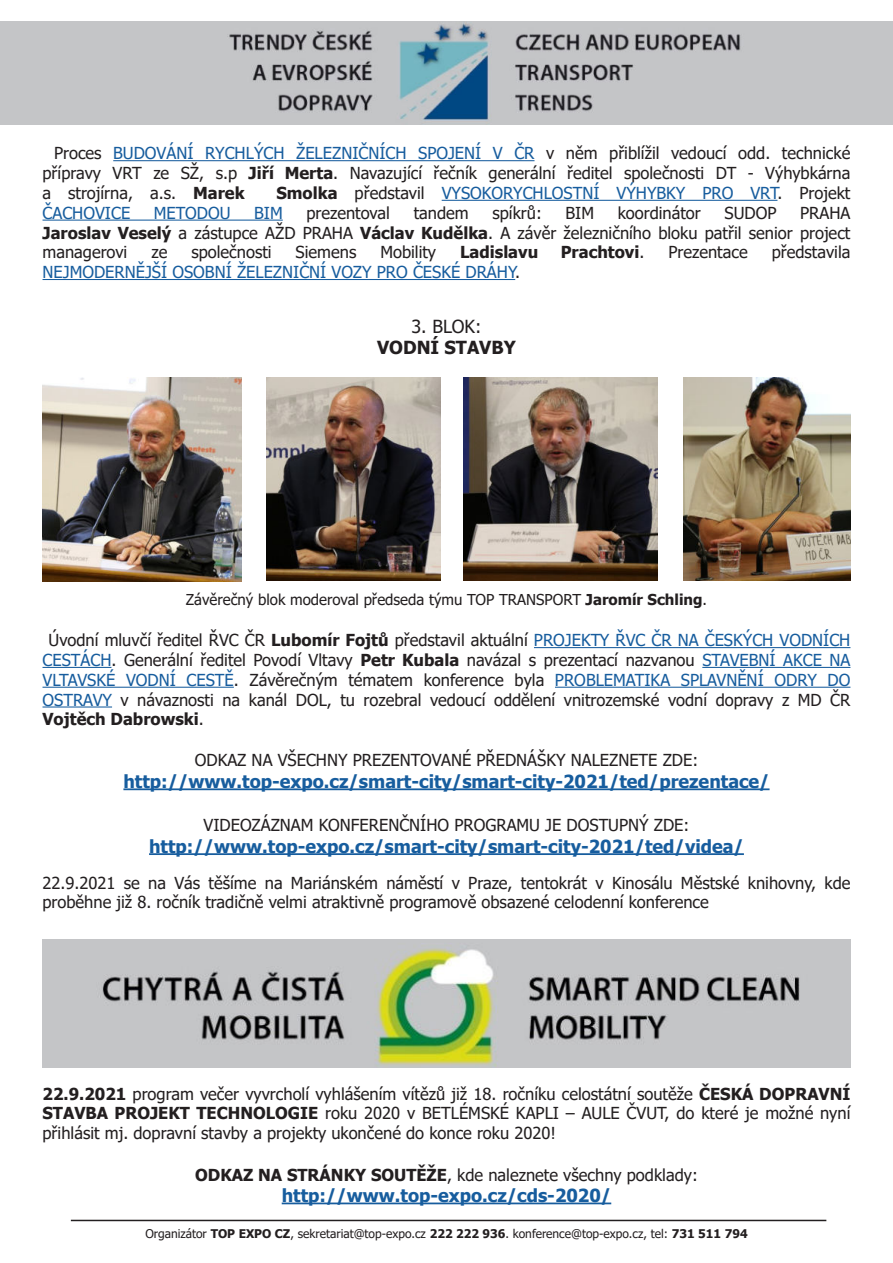
<style>
.page{position:relative;width:893px;height:1263px;background:#fff}
.page>*{position:absolute;margin:0;border:0;box-sizing:border-box;transform-origin:0 0}
.t1{font:700 18px "Tahoma";color:#175d9e}
.t2{font:700 18px "Tahoma";color:#231f20}
.t3{font:18px "Tahoma";color:#231f20}
.t4{font:16.5px/19.8px "Tahoma";color:#231f20;text-align:justify}
.t5{font:16.5px "Tahoma";color:#175d9e}
.t6{font:700 16.5px "Tahoma";color:#231f20}
.t7{font:15px "Tahoma";color:#231f20}
.t8{font:12px "Tahoma";color:#231f20}
.s1{color:#175d9e}
.s2{font-weight:700}
.s3{font-weight:700;color:#231f20}
.s4{color:#231f20}
.s5{font-weight:400}
</style>
<div class="page">
<hr style="left:123px;top:788px;width:646px;height:2px;background:#175d9e">
<hr style="left:149px;top:853px;width:595px;height:2px;background:#175d9e">
<hr style="left:534px;top:647px;width:316px;height:1px;background:#175d9e">
<hr style="left:43px;top:667px;width:68px;height:1px;background:#175d9e">
<hr style="left:702px;top:667px;width:148px;height:1px;background:#175d9e">
<hr style="left:43px;top:687px;width:191px;height:1px;background:#175d9e">
<hr style="left:555px;top:687px;width:295px;height:1px;background:#175d9e">
<hr style="left:43px;top:706px;width:69px;height:1px;background:#175d9e">
<hr style="left:113px;top:160px;width:421px;height:1px;background:#175d9e">
<hr style="left:442px;top:200px;width:335px;height:1px;background:#175d9e">
<hr style="left:43px;top:220px;width:240px;height:1px;background:#175d9e">
<hr style="left:43px;top:279px;width:472px;height:1px;background:#175d9e">
<hr style="left:282px;top:1202px;width:329px;height:2px;background:#175d9e">
<img style="left:683px;top:377px;width:167px;height:204px">
<img style="left:463px;top:377px;width:194px;height:204px">
<img style="left:267px;top:377px;width:173px;height:204px">
<img style="left:43px;top:377px;width:198px;height:204px">
<img style="left:43px;top:940px;width:807px;height:127px">
<img style="left:144px;top:22px;width:605px;height:103px">
<hr style="left:71px;top:1220px;width:755px;height:1px;background:#231f20">
<p class="t4" style="left:43px;top:144px;width:809px;text-indent:12px">Proces <span class="s1">BUDOVÁNÍ RYCHLÝCH ŽELEZNIČNÍCH SPOJENÍ V ČR</span> v něm přiblížil vedoucí odd. technické přípravy VRT ze SŽ, s.p <span class="s2">Jiří Merta</span>. Navazující řečník generální ředitel společnosti DT - Výhybkárna a strojírna, a.s. <span class="s2">Marek</span></p>
<p class="t5" style="left:276px;top:182px;width:575px"><span class="s3">Smolka</span> <span class="s4">představil</span> VYSOKORYCHLOSTNÍ VÝHYBKY PRO VRT<span class="s4">. Projekt</span></p>
<p class="t5" style="left:43px;top:202px;width:89px">ČACHOVICE</p>
<p class="t5" style="left:154px;top:202px;width:78px">METODOU</p>
<p class="t5" style="left:254px;top:202px;width:30px">BIM</p>
<p class="t4" style="left:306px;top:204px;width:85px">prezentoval</p>
<p class="t4" style="left:414px;top:204px;width:57px">tandem</p>
<p class="t4" style="left:492px;top:204px;width:51px">spíkrů:</p>
<p class="t4" style="left:565px;top:204px;width:30px">BIM</p>
<p class="t4" style="left:618px;top:204px;width:85px">koordinátor</p>
<p class="t4" style="left:724px;top:204px;width:53px">SUDOP</p>
<p class="t4" style="left:43px;top:204px;width:809px;text-indent:758px">PRAHA <span class="s2">Jaroslav Veselý</span> a zástupce AŽD PRAHA <span class="s2">Václav Kudělka</span>. A závěr železničního bloku patřil senior project managerovi</p>
<p class="t4" style="left:151px;top:243px;width:17px">ze</p>
<p class="t4" style="left:191px;top:243px;width:82px">společnosti</p>
<p class="t4" style="left:296px;top:243px;width:62px">Siemens</p>
<p class="t4" style="left:380px;top:243px;width:57px">Mobility</p>
<p class="t6" style="left:460px;top:241px;width:80px">Ladislavu</p>
<p class="t6" style="left:561px;top:241px;width:85px">Prachtovi<span class="s5">.</span></p>
<p class="t4" style="left:668px;top:243px;width:81px">Prezentace</p>
<p class="t4" style="left:772px;top:243px;width:80px">představila</p>
<p class="t5" style="left:43px;top:261px;width:479px">NEJMODERNĚJŠÍ OSOBNÍ ŽELEZNIČNÍ VOZY PRO ČESKÉ DRÁHY<span class="s4">.</span></p>
<p class="t3" style="left:411px;top:314px;width:72px">3. BLOK:</p>
<p class="t2" style="left:377px;top:335px;width:140px">VODNÍ STAVBY</p>
<p class="t7" style="left:186px;top:589px;width:523px">Závěrečný blok moderoval předseda týmu TOP TRANSPORT <span class="s2">Jaromír Schling</span>.</p>
<p class="t4" style="left:43px;top:631px;width:809px;text-indent:6px">Úvodní mluvčí ředitel ŘVC ČR <span class="s2">Lubomír Fojtů</span> představil aktuální <span class="s1">PROJEKTY ŘVC ČR NA ČESKÝCH VODNÍCH CESTÁCH</span>. Generální ředitel Povodí Vltavy <span class="s2">Petr Kubala</span> navázal s prezentací nazvanou <span class="s1">STAVEBNÍ AKCE NA VLTAVSKÉ VODNÍ CESTĚ</span>. Závěrečným tématem konference byla <span class="s1">PROBLEMATIKA SPLAVNĚNÍ ODRY DO OSTRAVY</span> v návaznosti na kanál DOL, tu rozebral vedoucí oddělení vnitrozemské vodní dopravy z MD ČR <span class="s2">Vojtěch Dabrowski</span>.</p>
<p class="t4" style="left:195px;top:751px;width:505px">ODKAZ NA VŠECHNY PREZENTOVANÉ PŘEDNÁŠKY NALEZNETE ZDE:</p>
<p class="t1" style="left:123px;top:769px;width:648px">http://www.top-expo.cz/smart-city/smart-city-2021/ted/prezentace/</p>
<p class="t4" style="left:204px;top:816px;width:487px">VIDEOZÁZNAM KONFERENČNÍHO PROGRAMU JE DOSTUPNÝ ZDE:</p>
<p class="t1" style="left:149px;top:834px;width:596px">http://www.top-expo.cz/smart-city/smart-city-2021/ted/videa/</p>
<p class="t4" style="left:43px;top:874px;width:809px">22.9.2021 se na Vás těšíme na Mariánském náměstí v Praze, tentokrát v Kinosálu Městské knihovny, kde proběhne již 8. ročník tradičně velmi atraktivně programově obsazené celodenní konference</p>
<p class="t4" style="left:43px;top:1084px;width:809px"><span class="s2">22.9.2021</span> program večer vyvrcholí vyhlášením vítězů již 18. ročníku celostátní soutěže <span class="s2">ČESKÁ DOPRAVNÍ STAVBA PROJEKT TECHNOLOGIE</span> roku 2020 v BETLÉMSKÉ KAPLI – AULE ČVUT, do které je možné nyní přihlásit mj. dopravní stavby a projekty ukončené do konce roku 2020!</p>
<p class="t4" style="left:195px;top:1165px;width:504px"><span class="s2">ODKAZ NA STRÁNKY SOUTĚŽE</span>, kde naleznete všechny podklady:</p>
<p class="t1" style="left:282px;top:1183px;width:331px">http://www.top-expo.cz/cds-2020/</p>
<p class="t8" style="left:145px;top:1226px;width:604px">Organizátor <span class="s2">TOP EXPO CZ</span>, sekretariat@top-expo.cz <span class="s2">222 222 936</span>. konference@top-expo.cz, tel: <span class="s2">731 511 794</span></p>
</div>
